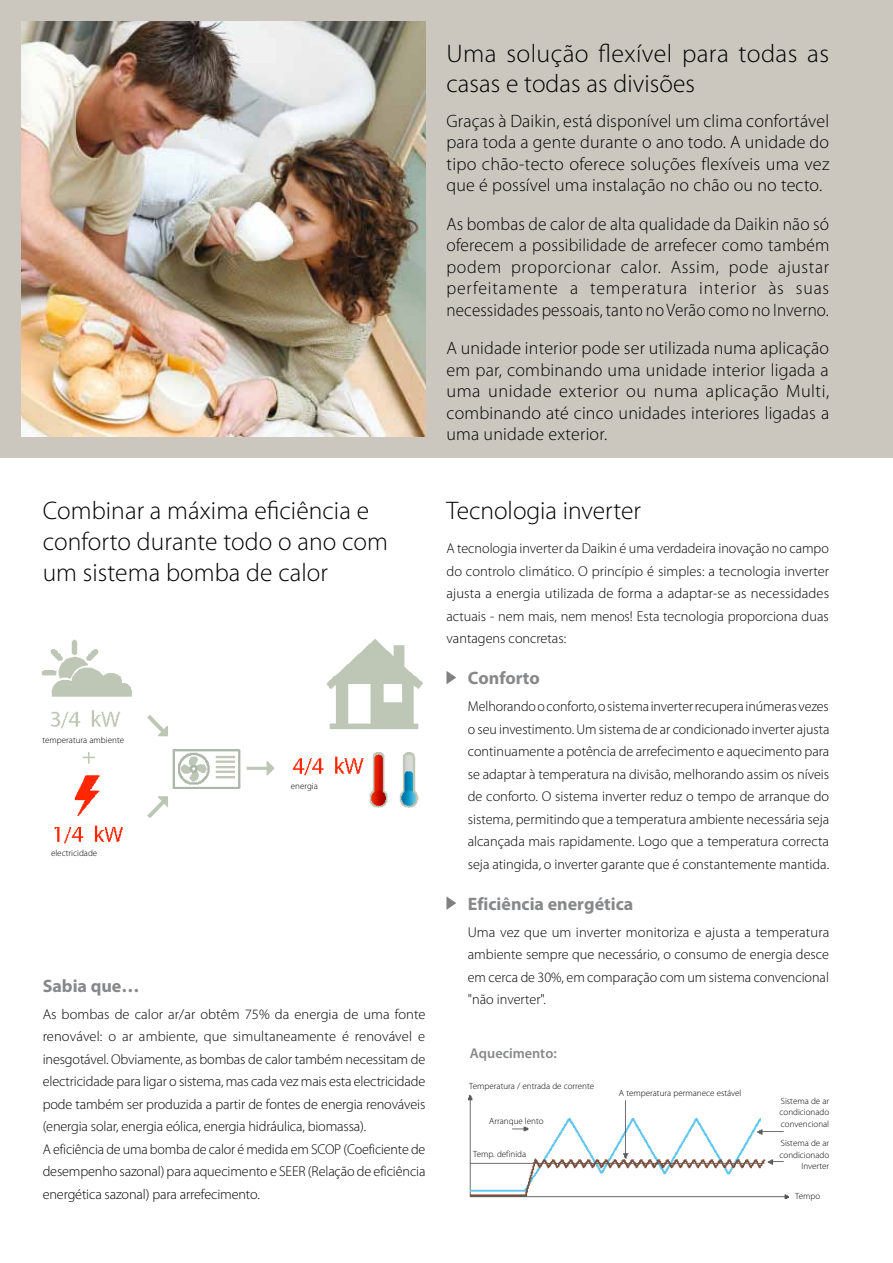
<style>
.page{position:relative;width:893px;height:1263px;background:#fff}
.page>*{position:absolute;margin:0;border:0;box-sizing:border-box;transform-origin:0 0}
.t1{font:300 25.5px/30.6px "Myriad Pro";letter-spacing:.005em;color:#000}
.t2{font:300 18px/21.6px "Myriad Pro";letter-spacing:.01em;color:#000;text-align:justify}
.t3{font:700 18px "Myriad Pro";color:#87888a}
.t4{font:300 14.25px/22.5px "Myriad Pro";letter-spacing:-.01em;color:#000;text-align:justify}
.t5{font:600 14.25px "Myriad Pro";color:#87888a}
.t6{font:300 9px/11.2px "Myriad Pro";color:#000;text-align:right}
</style>
<div class="page">
<div style="left:0;top:0;width:893px;height:458px;background:#ccc7be"></div>
<img style="left:21px;top:21px;width:404px;height:416px">
<img style="left:42px;top:639px;width:381px;height:205px">
<svg style="left:446px;top:671px;width:10px;height:13px"></svg>
<svg style="left:446px;top:896px;width:10px;height:14px"></svg>
<div style="left:43px;top:733px;width:82px;height:13px;background:#fff"></div>
<div style="left:291px;top:782px;width:45px;height:8px;background:#fff"></div>
<img style="left:469px;top:1095px;width:320px;height:103px">
<h1 class="t1" style="left:446px;top:38px;width:384px">Uma solução flexível para todas as casas e todas as divisões</h1>
<p class="t2" style="left:446px;top:110px;width:384px">Graças à Daikin, está disponível um clima confortável para toda a gente durante o ano todo. A unidade do tipo chão-tecto oferece soluções flexíveis uma vez que é possível uma instalação no chão ou no tecto.</p>
<p class="t2" style="left:446px;top:213px;width:384px">As bombas de calor de alta qualidade da Daikin não só oferecem a possibilidade de arrefecer como também podem proporcionar calor. Assim, pode ajustar perfeitamente a temperatura interior às suas necessidades pessoais, tanto no Verão como no Inverno.</p>
<p class="t2" style="left:446px;top:337px;width:384px">A unidade interior pode ser utilizada numa aplicação em par, combinando uma unidade interior ligada a uma unidade exterior ou numa aplicação Multi, combinando até cinco unidades interiores ligadas a uma unidade exterior.</p>
<h1 class="t1" style="left:43px;top:495px;width:347px">Combinar a máxima eficiência e conforto durante todo o ano com um sistema bomba de calor</h1>
<p class="t6" style="left:43px;top:734px;width:83px">temperatura ambiente</p>
<p class="t6" style="left:51px;top:847px;width:48px">electricidade</p>
<p class="t6" style="left:291px;top:780px;width:28px">energia</p>
<p class="t3" style="left:43px;top:974px;width:98px">Sabia que…</p>
<p class="t4" style="left:43px;top:1002px;width:384px;text-align:left">As bombas de calor ar/ar obtêm 75% da energia de uma fonte renovável: o ar ambiente, que simultaneamente é renovável e inesgotável. Obviamente, as bombas de calor também necessitam de electricidade para ligar o sistema, mas cada vez mais esta electricidade pode também ser produzida a partir de fontes de energia renováveis (energia solar, energia eólica, energia hidráulica, biomassa).<br>A eficiência de uma bomba de calor é medida em SCOP (Coeficiente de desempenho sazonal) para aquecimento e SEER (Relação de eficiência energética sazonal) para arrefecimento.</p>
<h1 class="t1" style="left:446px;top:495px;width:196px">Tecnologia inverter</h1>
<p class="t4" style="left:446px;top:537px;width:384px">A tecnologia inverter da Daikin é uma verdadeira inovação no campo do controlo climático. O princípio é simples: a tecnologia inverter ajusta a energia utilizada de forma a adaptar-se as necessidades actuais - nem mais, nem menos! Esta tecnologia proporciona duas vantagens concretas:</p>
<p class="t3" style="left:468px;top:666px;width:74px">Conforto</p>
<p class="t4" style="left:468px;top:695px;width:363px">Melhorando o conforto, o sistema inverter recupera inúmeras vezes o seu investimento. Um sistema de ar condicionado inverter ajusta continuamente a potência de arrefecimento e aquecimento para se adaptar à temperatura na divisão, melhorando assim os níveis de conforto. O sistema inverter reduz o tempo de arranque do sistema, permitindo que a temperatura ambiente necessária seja alcançada mais rapidamente. Logo que a temperatura correcta seja atingida, o inverter garante que é constantemente mantida.</p>
<p class="t3" style="left:468px;top:892px;width:167px">Eficiência energética</p>
<p class="t4" style="left:468px;top:920px;width:363px">Uma vez que um inverter monitoriza e ajusta a temperatura ambiente sempre que necessário, o consumo de energia desce em cerca de 30%, em comparação com um sistema convencional "não inverter".</p>
<p class="t5" style="left:470px;top:1044px;width:88px">Aquecimento:</p>
<p class="t6" style="left:469px;top:1080px;width:126px">Temperatura / entrada de corrente</p>
<p class="t6" style="left:489px;top:1116px;width:56px">Arranque lento</p>
<p class="t6" style="left:473px;top:1148px;width:55px">Temp. definida</p>
<p class="t6" style="left:619px;top:1087px;width:124px">A temperatura permanece estável</p>
<p class="t6" style="left:779px;top:1095px;width:51px;text-align:justify">Sistema de ar condicionado convencional</p>
<p class="t6" style="left:779px;top:1137px;width:51px">Sistema de ar condicionado<br>Inverter</p>
<p class="t6" style="left:795px;top:1190px;width:27px">Tempo</p>
</div>
